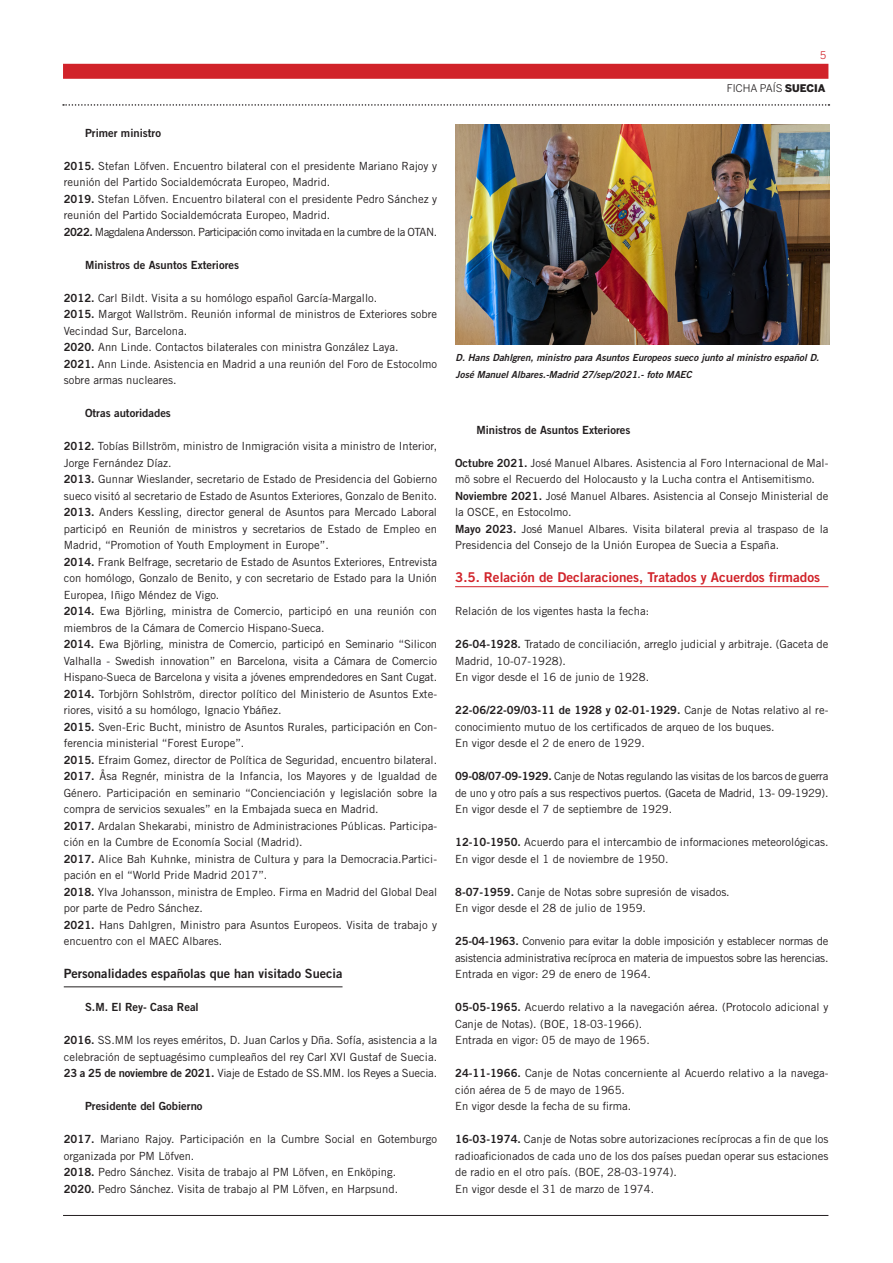
<style>
.page{position:relative;width:893px;height:1263px;background:#fff}
.page>*{position:absolute;margin:0;border:0;box-sizing:border-box;transform-origin:0 0}
.TITULO_2º_NIVEL{font:13.5px "Trade Gothic LT Std Bd 2";color:#d1232a}
.TITULO_3º_NIVEL{font:12.75px "Trade Gothic LT Std Bd 2";color:#231f20}
.TEXTO_NORMAL{font:11.25px/16.5px "Trade Gothic LT Std";color:#231f20}
.TEXTO_NORMAL-2{font:11.25px/16.5px "Trade Gothic LT Std";letter-spacing:-.02em;color:#231f20}
.TITULO_4º_NIVEL{font:11.25px "Trade Gothic LT Std Bd 2";color:#231f20}
.TEXTO_NORMAL-3{font:11.25px "Trade Gothic LT Std";letter-spacing:-.04em;color:#231f20}
.t1{font:10.5px "Benton Sans";color:#231f20}
.t2{font:10.5px "Benton Sans";color:#d1232a}
.TEXTO_PIE_DE_FOTO{font:9.75px/16.5px "Trade Gothic LT Std Bd 2 Obl";color:#231f20}
.s1{font-family:"Trade Gothic LT Std Bd 2"}
.s2{font-weight:900}
</style>
<div class="page">
<div style="left:63px;top:64px;width:765px;height:15px;background:#d1232a"></div>
<hr style="left:63px;top:1215px;width:765px;height:1px;background:#231f20">
<svg style="left:63px;top:104px;width:766px;height:2px"></svg>
<hr style="left:64px;top:986px;width:279px;height:1px;background:#231f20">
<hr style="left:455px;top:586px;width:373px;height:1px;background:#d1232a">
<img style="left:456px;top:124px;width:374px;height:221px">
<p class="TITULO_4º_NIVEL" style="left:85px;top:126px;width:77px">Primer ministro</p>
<p class="TEXTO_NORMAL" style="left:64px;top:157px;width:375px"><span class="s1">2015.</span> Stefan Löfven. Encuentro bilateral con el presidente Mariano Rajoy y reunión del Partido Socialdemócrata Europeo, Madrid.</p>
<p class="TEXTO_NORMAL" style="left:64px;top:190px;width:375px"><span class="s1">2019.</span> Stefan Löfven. Encuentro bilateral con el presidente Pedro Sánchez y reunión del Partido Socialdemócrata Europeo, Madrid.</p>
<p class="TEXTO_NORMAL-3" style="left:64px;top:225px;width:375px"><span class="s1">2022.</span> Magdalena Andersson. Participación como invitada en la cumbre de la OTAN.</p>
<p class="TITULO_4º_NIVEL" style="left:85px;top:258px;width:156px">Ministros de Asuntos Exteriores</p>
<p class="TEXTO_NORMAL" style="left:64px;top:289px;width:315px"><span class="s1">2012.</span> Carl Bildt. Visita a su homólogo español García-Margallo.</p>
<p class="TEXTO_NORMAL" style="left:64px;top:306px;width:375px"><span class="s1">2015.</span> Margot Wallström. Reunión informal de ministros de Exteriores sobre<br>Vecindad Sur, Barcelona.</p>
<p class="TEXTO_NORMAL" style="left:64px;top:339px;width:336px"><span class="s1">2020.</span> Ann Linde. Contactos bilaterales con ministra González Laya.</p>
<p class="TEXTO_NORMAL" style="left:64px;top:355px;width:375px"><span class="s1">2021.</span> Ann Linde. Asistencia en Madrid a una reunión del Foro de Estocolmo sobre armas nucleares.</p>
<p class="TITULO_4º_NIVEL" style="left:85px;top:406px;width:87px">Otras autoridades</p>
<p class="TEXTO_NORMAL" style="left:64px;top:438px;width:375px"><span class="s1">2012.</span> Tobías Billström, ministro de Inmigración visita a ministro de Interior,<br>Jorge Fernández Díaz.</p>
<p class="TEXTO_NORMAL" style="left:64px;top:471px;width:375px"><span class="s1">2013.</span> Gunnar Wieslander, secretario de Estado de Presidencia del Gobierno sueco visitó al secretario de Estado de Asuntos Exteriores, Gonzalo de Benito.</p>
<p class="TEXTO_NORMAL" style="left:64px;top:504px;width:375px;text-align:justify"><span class="s1">2013.</span> Anders Kessling, director general de Asuntos para Mercado Laboral participó en Reunión de ministros y secretarios de Estado de Empleo en Madrid, “Promotion of Youth Employment in Europe”.</p>
<p class="TEXTO_NORMAL" style="left:64px;top:553px;width:375px;text-align:justify"><span class="s1">2014.</span> Frank Belfrage, secretario de Estado de Asuntos Exteriores, Entrevista con homólogo, Gonzalo de Benito, y con secretario de Estado para la Unión Europea, Iñigo Méndez de Vigo.</p>
<p class="TEXTO_NORMAL" style="left:64px;top:603px;width:375px"><span class="s1">2014.</span> Ewa Björling, ministra de Comercio, participó en una reunión con miembros de la Cámara de Comercio Hispano-Sueca.</p>
<p class="TEXTO_NORMAL" style="left:64px;top:636px;width:375px;text-align:justify"><span class="s1">2014.</span> Ewa Björling, ministra de Comercio, participó en Seminario “Silicon Valhalla - Swedish innovation” en Barcelona, visita a Cámara de Comercio Hispano-Sueca de Barcelona y visita a jóvenes emprendedores en Sant Cugat.</p>
<p class="TEXTO_NORMAL" style="left:64px;top:685px;width:375px"><span class="s1">2014.</span> Torbjörn Sohlström, director político del Ministerio de Asuntos Exte&shy;riores, visitó a su homólogo, Ignacio Ybáñez.</p>
<p class="TEXTO_NORMAL" style="left:64px;top:718px;width:375px"><span class="s1">2015.</span> Sven-Eric Bucht, ministro de Asuntos Rurales, participación en Con&shy;ferencia ministerial “Forest Europe”.</p>
<p class="TEXTO_NORMAL" style="left:64px;top:751px;width:375px"><span class="s1">2015.</span> Efraim Gomez, director de Política de Seguridad, encuentro bilateral.</p>
<p class="TEXTO_NORMAL" style="left:64px;top:768px;width:375px;text-align:justify"><span class="s1">2017.</span> Åsa Regnér, ministra de la Infancia, los Mayores y de Igualdad de Género. Participación en seminario “Concienciación y legislación sobre la compra de servicios sexuales” en la Embajada sueca en Madrid.</p>
<p class="TEXTO_NORMAL" style="left:64px;top:817px;width:375px"><span class="s1">2017.</span> Ardalan Shekarabi, ministro de Administraciones Públicas. Participa&shy;ción en la Cumbre de Economía Social (Madrid).</p>
<p class="TEXTO_NORMAL" style="left:64px;top:850px;width:375px"><span class="s1">2017.</span> Alice Bah Kuhnke, ministra de Cultura y para la Democracia.Partici&shy;pación en el “World Pride Madrid 2017”.</p>
<p class="TEXTO_NORMAL" style="left:64px;top:883px;width:375px"><span class="s1">2018.</span> Ylva Johansson, ministra de Empleo. Firma en Madrid del Global Deal por parte de Pedro Sánchez.</p>
<p class="TEXTO_NORMAL" style="left:64px;top:916px;width:375px"><span class="s1">2021.</span> Hans Dahlgren, Ministro para Asuntos Europeos. Visita de trabajo y encuentro con el MAEC Albares.</p>
<p class="TITULO_3º_NIVEL" style="left:64px;top:966px;width:280px">Personalidades españolas que han visitado Suecia</p>
<p class="TITULO_4º_NIVEL" style="left:85px;top:1000px;width:115px">S.M. El Rey- Casa Real</p>
<p class="TEXTO_NORMAL" style="left:64px;top:1032px;width:375px"><span class="s1">2016.</span> SS.MM los reyes eméritos, D. Juan Carlos y Dña. Sofía, asistencia a la celebración de septuagésimo cumpleaños del rey Carl XVI Gustaf de Suecia.</p>
<p class="TEXTO_NORMAL-2" style="left:64px;top:1065px;width:375px"><span class="s1">23 a 25 de noviembre de 2021.</span> Viaje de Estado de SS.MM. los Reyes a Suecia.</p>
<p class="TITULO_4º_NIVEL" style="left:85px;top:1099px;width:119px">Presidente del Gobierno</p>
<p class="TEXTO_NORMAL" style="left:64px;top:1131px;width:375px"><span class="s1">2017.</span> Mariano Rajoy. Participación en la Cumbre Social en Gotemburgo organizada por PM Löfven.</p>
<p class="TEXTO_NORMAL" style="left:64px;top:1164px;width:334px"><span class="s1">2018.</span> Pedro Sánchez. Visita de trabajo al PM Löfven, en Enköping.</p>
<p class="TEXTO_NORMAL" style="left:64px;top:1180px;width:336px"><span class="s1">2020.</span> Pedro Sánchez. Visita de trabajo al PM Löfven, en Harpsund.</p>
<p class="t2" style="left:820px;top:49px;width:8px">5</p>
<p class="t1" style="left:727px;top:82px;width:100px">FICHA PAÍS <span class="s2">SUECIA</span></p>
<p class="TEXTO_PIE_DE_FOTO" style="left:455px;top:349px;width:365px">D. Hans Dahlgren, ministro para Asuntos Europeos sueco junto al ministro español D.<br>José Manuel Albares.-Madrid 27/sep/2021.- foto MAEC</p>
<p class="TITULO_4º_NIVEL" style="left:476px;top:423px;width:156px">Ministros de Asuntos Exteriores</p>
<p class="TEXTO_NORMAL" style="left:455px;top:454px;width:375px"><span class="s1">Octubre 2021.</span> José Manuel Albares. Asistencia al Foro Internacional de Mal&shy;mö sobre el Recuerdo del Holocausto y la Lucha contra el Antisemitismo.</p>
<p class="TEXTO_NORMAL" style="left:455px;top:487px;width:375px"><span class="s1">Noviembre 2021.</span> José Manuel Albares. Asistencia al Consejo Ministerial de la OSCE, en Estocolmo.</p>
<p class="TEXTO_NORMAL" style="left:455px;top:520px;width:375px"><span class="s1">Mayo 2023.</span> José Manuel Albares. Visita bilateral previa al traspaso de la<br>Presidencia del Consejo de la Unión Europea de Suecia a España.</p>
<p class="TITULO_2º_NIVEL" style="left:455px;top:569px;width:366px">3.5. Relación de Declaraciones, Tratados y Acuerdos firmados</p>
<p class="TEXTO_NORMAL" style="left:455px;top:603px;width:196px">Relación de los vigentes hasta la fecha:</p>
<p class="TEXTO_NORMAL" style="left:455px;top:636px;width:375px"><span class="s1">26-04-1928.</span> Tratado de conciliación, arreglo judicial y arbitraje. (Gaceta de<br>Madrid, 10-07-1928).</p>
<p class="TEXTO_NORMAL" style="left:455px;top:669px;width:196px">En vigor desde el 16 de junio de 1928.</p>
<p class="TEXTO_NORMAL" style="left:455px;top:702px;width:375px"><span class="s1">22-06/22-09/03-11 de 1928 y 02-01-1929.</span> Canje de Notas relativo al re&shy;conocimiento mutuo de los certificados de arqueo de los buques.</p>
<p class="TEXTO_NORMAL" style="left:455px;top:735px;width:191px">En vigor desde el 2 de enero de 1929.</p>
<p class="TEXTO_NORMAL-2" style="left:455px;top:768px;width:375px"><span class="s1">09-08/07-09-1929.</span> Canje de Notas regulando las visitas de los barcos de guerra de uno y otro país a sus respectivos puertos. (Gaceta de Madrid, 13- 09-1929).</p>
<p class="TEXTO_NORMAL" style="left:455px;top:801px;width:219px">En vigor desde el 7 de septiembre de 1929.</p>
<p class="TEXTO_NORMAL" style="left:455px;top:834px;width:375px"><span class="s1">12-10-1950.</span> Acuerdo para el intercambio de informaciones meteorológicas.</p>
<p class="TEXTO_NORMAL" style="left:455px;top:850px;width:215px">En vigor desde el 1 de noviembre de 1950.</p>
<p class="TEXTO_NORMAL" style="left:455px;top:883px;width:276px"><span class="s1">8-07-1959.</span> Canje de Notas sobre supresión de visados.</p>
<p class="TEXTO_NORMAL" style="left:455px;top:900px;width:192px">En vigor desde el 28 de julio de 1959.</p>
<p class="TEXTO_NORMAL-2" style="left:455px;top:933px;width:375px"><span class="s1">25-04-1963.</span> Convenio para evitar la doble imposición y establecer normas de asistencia administrativa recíproca en materia de impuestos sobre las herencias.</p>
<p class="TEXTO_NORMAL" style="left:455px;top:966px;width:197px">Entrada en vigor: 29 de enero de 1964.</p>
<p class="TEXTO_NORMAL" style="left:455px;top:999px;width:375px"><span class="s1">05-05-1965.</span> Acuerdo relativo a la navegación aérea. (Protocolo adicional y<br>Canje de Notas). (BOE, 18-03-1966).</p>
<p class="TEXTO_NORMAL" style="left:455px;top:1032px;width:196px">Entrada en vigor: 05 de mayo de 1965.</p>
<p class="TEXTO_NORMAL" style="left:455px;top:1065px;width:375px"><span class="s1">24-11-1966.</span> Canje de Notas concerniente al Acuerdo relativo a la navega&shy;ción aérea de 5 de mayo de 1965.</p>
<p class="TEXTO_NORMAL" style="left:455px;top:1098px;width:178px">En vigor desde la fecha de su firma.</p>
<p class="TEXTO_NORMAL" style="left:455px;top:1131px;width:375px;text-align:justify"><span class="s1">16-03-1974.</span> Canje de Notas sobre autorizaciones recíprocas a fin de que los radioaficionados de cada uno de los dos países puedan operar sus estaciones de radio en el otro país. (BOE, 28-03-1974).</p>
<p class="TEXTO_NORMAL" style="left:455px;top:1180px;width:201px">En vigor desde el 31 de marzo de 1974.</p>
</div>
